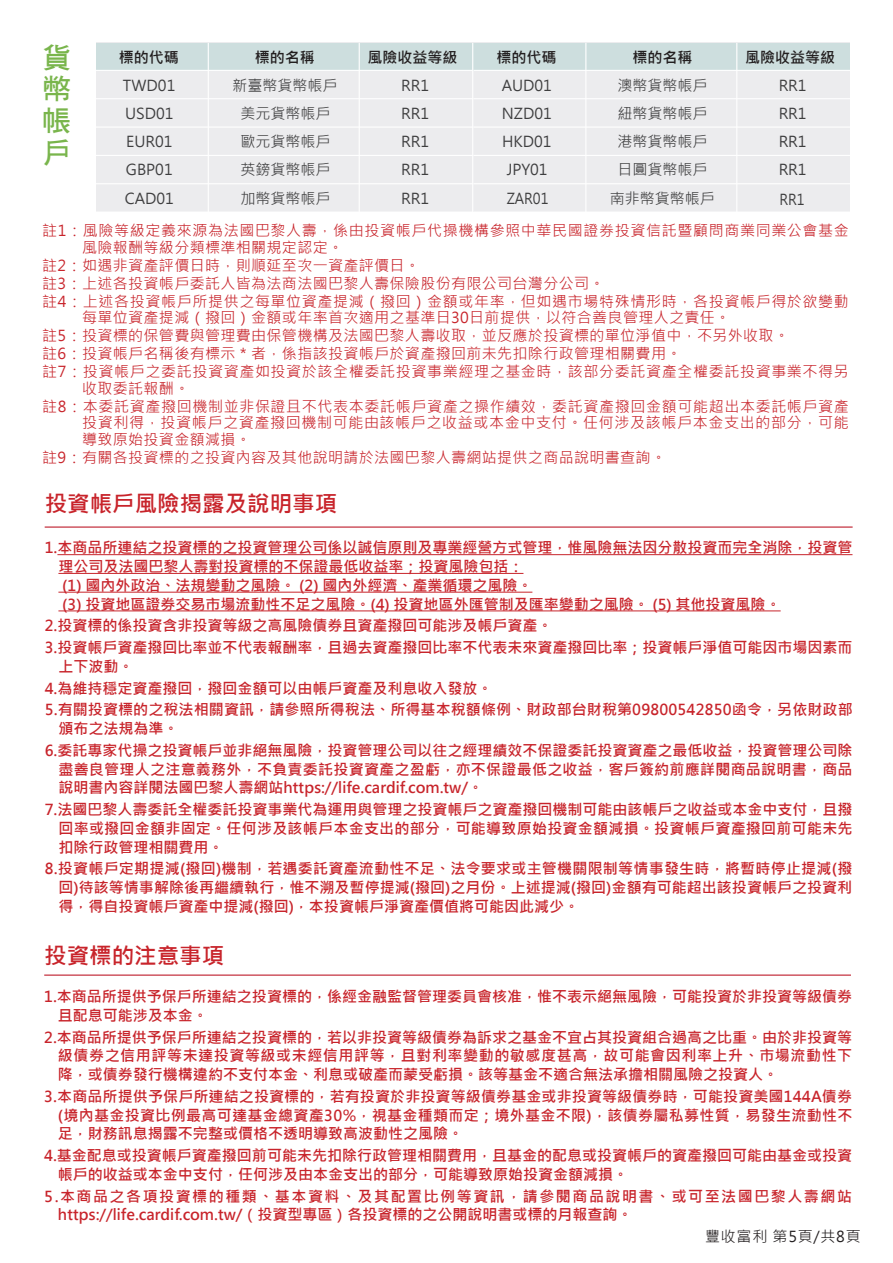
<style>
.page{position:relative;width:893px;height:1263px;background:#fff}
.page>*{position:absolute;margin:0;border:0;box-sizing:border-box;transform-origin:0 0}
.t1{font:28.65px/31.5px "DF Hei Bd HKP BF";color:#79b54c;text-align:justify}
.t2{font:700 22.5px "Microsoft Jheng Hei";color:#c8242b}
.t3{font:700 15px/18.8px "Microsoft Jheng Hei";color:#c8242b}
.t4{font:15px/18px "Microsoft Jheng Hei";letter-spacing:.025em;color:#c8242b}
.t5{font:15px/16.5px "Microsoft Jheng Hei";letter-spacing:.045em;color:#c8242b}
.t6{font:15px/28.2px "Microsoft Jheng Hei";color:#3e3e3f}
.t7{font:700 15px/18.8px "Microsoft Jheng Hei";letter-spacing:.1em;color:#c8242b}
.t8{font:700 15px/18.8px "Microsoft Jheng Hei";letter-spacing:.02em;color:#c8242b}
.t9{font:700 15px "Microsoft Jheng Hei";color:#231f20}
.t10{font:15px "Microsoft Jheng Hei";letter-spacing:.05em;color:#231f20}
.t11{font:15px "Microsoft Jheng Hei";color:#3e3e3f;scale:.9 1}
</style>
<div class="page">
<hr style="left:44px;top:974px;width:807px;height:2px;background:#be1d2c">
<hr style="left:57px;top:554px;width:795px;height:1px;background:#c8242b">
<hr style="left:58px;top:573px;width:465px;height:1px;background:#c8242b">
<hr style="left:58px;top:592px;width:474px;height:1px;background:#c8242b">
<hr style="left:58px;top:610px;width:723px;height:1px;background:#c8242b">
<hr style="left:45px;top:526px;width:808px;height:2px;background:#be1d2c">
<div style="left:96px;top:43px;width:377px;height:169px;background:#ececee"></div>
<div style="left:96px;top:43px;width:377px;height:27px;background:#cddede"></div>
<hr style="left:96px;top:98px;width:377px;height:1px;background:#fff">
<hr style="left:96px;top:70px;width:377px;height:1px;background:#fff">
<hr style="left:96px;top:155px;width:377px;height:1px;background:#fff">
<hr style="left:96px;top:127px;width:377px;height:1px;background:#fff">
<hr style="left:96px;top:183px;width:377px;height:1px;background:#fff">
<hr style="left:208px;top:43px;width:1px;height:169px;background:#fff">
<hr style="left:359px;top:43px;width:1px;height:169px;background:#fff">
<div style="left:473px;top:43px;width:377px;height:169px;background:#ececee"></div>
<div style="left:473px;top:43px;width:377px;height:27px;background:#cddede"></div>
<hr style="left:473px;top:98px;width:377px;height:1px;background:#fff">
<hr style="left:473px;top:70px;width:377px;height:1px;background:#fff">
<hr style="left:473px;top:155px;width:377px;height:1px;background:#fff">
<hr style="left:473px;top:127px;width:377px;height:1px;background:#fff">
<hr style="left:473px;top:183px;width:377px;height:1px;background:#fff">
<hr style="left:585px;top:43px;width:1px;height:169px;background:#fff">
<hr style="left:736px;top:43px;width:1px;height:169px;background:#fff">
<hr style="left:472px;top:43px;width:1px;height:169px;background:#fff">
<h1 class="t1" style="left:42px;top:43px;width:29px">貨幣帳戶</h1>
<p class="t9" style="left:119px;top:48px;width:61px">標的代碼</p>
<p class="t9" style="left:255px;top:48px;width:61px">標的名稱</p>
<p class="t9" style="left:367px;top:48px;width:91px">風險收益等級</p>
<p class="t6" style="left:232px;top:71px;width:106px;text-align:center">新臺幣貨幣帳戶美元貨幣帳戶歐元貨幣帳戶英鎊貨幣帳戶加幣貨幣帳戶</p>
<p class="t6" style="left:123px;top:71px;width:54px">TWD01<br>USD01</p>
<p class="t6" style="left:401px;top:71px;width:29px">RR1<br>RR1</p>
<p class="t6" style="left:126px;top:128px;width:48px">EUR01</p>
<p class="t6" style="left:401px;top:128px;width:29px">RR1</p>
<p class="t6" style="left:125px;top:156px;width:51px">GBP01<br>CAD01</p>
<p class="t6" style="left:401px;top:156px;width:29px">RR1<br>RR1</p>
<p class="t9" style="left:496px;top:48px;width:61px">標的代碼</p>
<p class="t9" style="left:632px;top:48px;width:61px">標的名稱</p>
<p class="t9" style="left:745px;top:48px;width:91px">風險收益等級</p>
<p class="t6" style="left:502px;top:71px;width:52px;text-align:center">AUD01<br>NZD01<br>HKD01<br>JPY01</p>
<p class="t6" style="left:617px;top:71px;width:91px;text-align:justify">澳幣貨幣帳戶紐幣貨幣帳戶港幣貨幣帳戶日圓貨幣帳戶</p>
<p class="t11" style="left:507px;top:189px;width:48px">ZAR01</p>
<p class="t6" style="left:610px;top:184px;width:106px">南非幣貨幣帳戶</p>
<p class="t11" style="left:779px;top:190px;width:29px">RR1</p>
<p class="t6" style="left:779px;top:71px;width:29px">RR1<br>RR1</p>
<p class="t6" style="left:779px;top:128px;width:29px">RR1</p>
<p class="t6" style="left:779px;top:156px;width:29px">RR1</p>
<p class="t5" style="left:82px;top:222px;width:768px;text-indent:-40px">註1：風險等級定義來源為法國巴黎人壽，係由投資帳戶代操機構參照中華民國證券投資信託暨顧問商業同業公會基金風險報酬等級分類標準相關規定認定。</p>
<p class="t4" style="left:42px;top:256px;width:808px">註2：如遇非資產評價日時，則順延至次一資產評價日。<br>註3：上述各投資帳戶委託人皆為法商法國巴黎人壽保險股份有限公司台灣分公司。<br>註4：上述各投資帳戶所提供之每單位資產提減（撥回）金額或年率，但如遇市場特殊情形時，各投資帳戶得於欲變動</p>
<p class="t4" style="left:42px;top:309px;width:808px;text-indent:40px">每單位資產提減（撥回）金額或年率首次適用之基準日30日前提供，以符合善良管理人之責任。<br>註5：投資標的保管費與管理費由保管機構及法國巴黎人壽收取，並反應於投資標的單位淨值中，不另外收取。<br>註6：投資帳戶名稱後有標示＊者，係指該投資帳戶於資產撥回前未先扣除行政管理相關費用。<br>註7：投資帳戶之委託投資資產如投資於該全權委託投資事業經理之基金時，該部分委託資產全權委託投資事業不得另</p>
<p class="t5" style="left:42px;top:379px;width:808px;line-height:18px;text-indent:40px">收取委託報酬。<br>註8：本委託資產撥回機制並非保證且不代表本委託帳戶資產之操作績效，委託資產撥回金額可能超出本委託帳戶資產</p>
<p class="t5" style="left:82px;top:414px;width:768px">投資利得，投資帳戶之資產撥回機制可能由該帳戶之收益或本金中支付。任何涉及該帳戶本金支出的部分，可能導致原始投資金額減損。</p>
<p class="t4" style="left:42px;top:448px;width:625px">註9：有關各投資標的之投資內容及其他說明請於法國巴黎人壽網站提供之商品說明書查詢。</p>
<h2 class="t2" style="left:45px;top:490px;width:294px">投資帳戶風險揭露及說明事項</h2>
<p class="t3" style="left:58px;top:538px;width:795px;text-indent:-14px">1.本商品所連結之投資標的之投資管理公司係以誠信原則及專業經營方式管理，惟風險無法因分散投資而完全消除，投資管理公司及法國巴黎人壽對投資標的不保證最低收益率；投資風險包括：<br>(1) 國內外政治、法規變動之風險。 (2) 國內外經濟、產業循環之風險。<br>(3) 投資地區證券交易市場流動性不足之風險。(4) 投資地區外匯管制及匯率變動之風險。 (5) 其他投資風險。</p>
<p class="t3" style="left:45px;top:615px;width:809px;line-height:21.8px">2.投資標的係投資含非投資等級之高風險債券且資產撥回可能涉及帳戶資產。<br>3.投資帳戶資產撥回比率並不代表報酬率，且過去資產撥回比率不代表未來資產撥回比率；投資帳戶淨值可能因市場因素而</p>
<p class="t3" style="left:45px;top:655px;width:810px;line-height:21.8px;text-indent:14px">上下波動。<br>4.為維持穩定資產撥回，撥回金額可以由帳戶資產及利息收入發放。<br>5.有關投資標的之稅法相關資訊，請參照所得稅法、所得基本稅額條例、財政部台財稅第09800542850函令，另依財政部</p>
<p class="t3" style="left:45px;top:718px;width:809px;line-height:21.8px;text-indent:14px">頒布之法規為準。<br>6.委託專家代操之投資帳戶並非絕無風險，投資管理公司以往之經理績效不保證委託投資資產之最低收益，投資管理公司除</p>
<p class="t8" style="left:58px;top:760px;width:796px">盡善良管理人之注意義務外，不負責委託投資資產之盈虧，亦不保證最低之收益，客戶簽約前應詳閱商品說明書，商品說明書內容詳閱法國巴黎人壽網站https://life.cardif.com.tw/。</p>
<p class="t3" style="left:58px;top:800px;width:796px;text-align:justify;text-indent:-14px">7.法國巴黎人壽委託全權委託投資事業代為運用與管理之投資帳戶之資產撥回機制可能由該帳戶之收益或本金中支付，且撥回率或撥回金額非固定。任何涉及該帳戶本金支出的部分，可能導致原始投資金額減損。投資帳戶資產撥回前可能未先扣除行政管理相關費用。</p>
<p class="t3" style="left:58px;top:859px;width:795px;text-align:justify;text-indent:-14px">8.投資帳戶定期提減(撥回)機制，若遇委託資產流動性不足、法令要求或主管機關限制等情事發生時，將暫時停止提減(撥回)待該等情事解除後再繼續執行，惟不溯及暫停提減(撥回)之月份。上述提減(撥回)金額有可能超出該投資帳戶之投資利得，得自投資帳戶資產中提減(撥回)，本投資帳戶淨資產價值將可能因此減少。</p>
<h2 class="t2" style="left:44px;top:941px;width:182px">投資標的注意事項</h2>
<p class="t3" style="left:58px;top:987px;width:795px;text-indent:-14px">1.本商品所提供予保戶所連結之投資標的，係經金融監督管理委員會核准，惟不表示絕無風險，可能投資於非投資等級債券且配息可能涉及本金。</p>
<p class="t3" style="left:58px;top:1028px;width:796px;text-align:justify;text-indent:-14px">2.本商品所提供予保戶所連結之投資標的，若以非投資等級債券為訴求之基金不宜占其投資組合過高之比重。由於非投資等級債券之信用評等未達投資等級或未經信用評等，且對利率變動的敏感度甚高，故可能會因利率上升、市場流動性下降，或債券發行機構違約不支付本金、利息或破產而蒙受虧損。該等基金不適合無法承擔相關風險之投資人。</p>
<p class="t3" style="left:58px;top:1087px;width:796px;text-align:justify;text-indent:-14px">3.本商品所提供予保戶所連結之投資標的，若有投資於非投資等級債券基金或非投資等級債券時，可能投資美國144A債券(境內基金投資比例最高可達基金總資產30%，視基金種類而定；境外基金不限)，該債券屬私募性質，易發生流動性不足，財務訊息揭露不完整或價格不透明導致高波動性之風險。</p>
<p class="t3" style="left:58px;top:1146px;width:795px;text-indent:-14px">4.基金配息或投資帳戶資產撥回前可能未先扣除行政管理相關費用，且基金的配息或投資帳戶的資產撥回可能由基金或投資帳戶的收益或本金中支付，任何涉及由本金支出的部分，可能導致原始投資金額減損。</p>
<p class="t7" style="left:58px;top:1187px;width:795px;text-indent:-14px">5.本商品之各項投資標的種類、基本資料、及其配置比例等資訊，請參閱商品說明書、或可至法國巴黎人壽網站https://life.cardif.com.tw/（投資型專區）各投資標的之公開說明書或標的月報查詢。</p>
<p class="t10" style="left:705px;top:1227px;width:157px">豐收富利 第5頁/共8頁</p>
</div>
